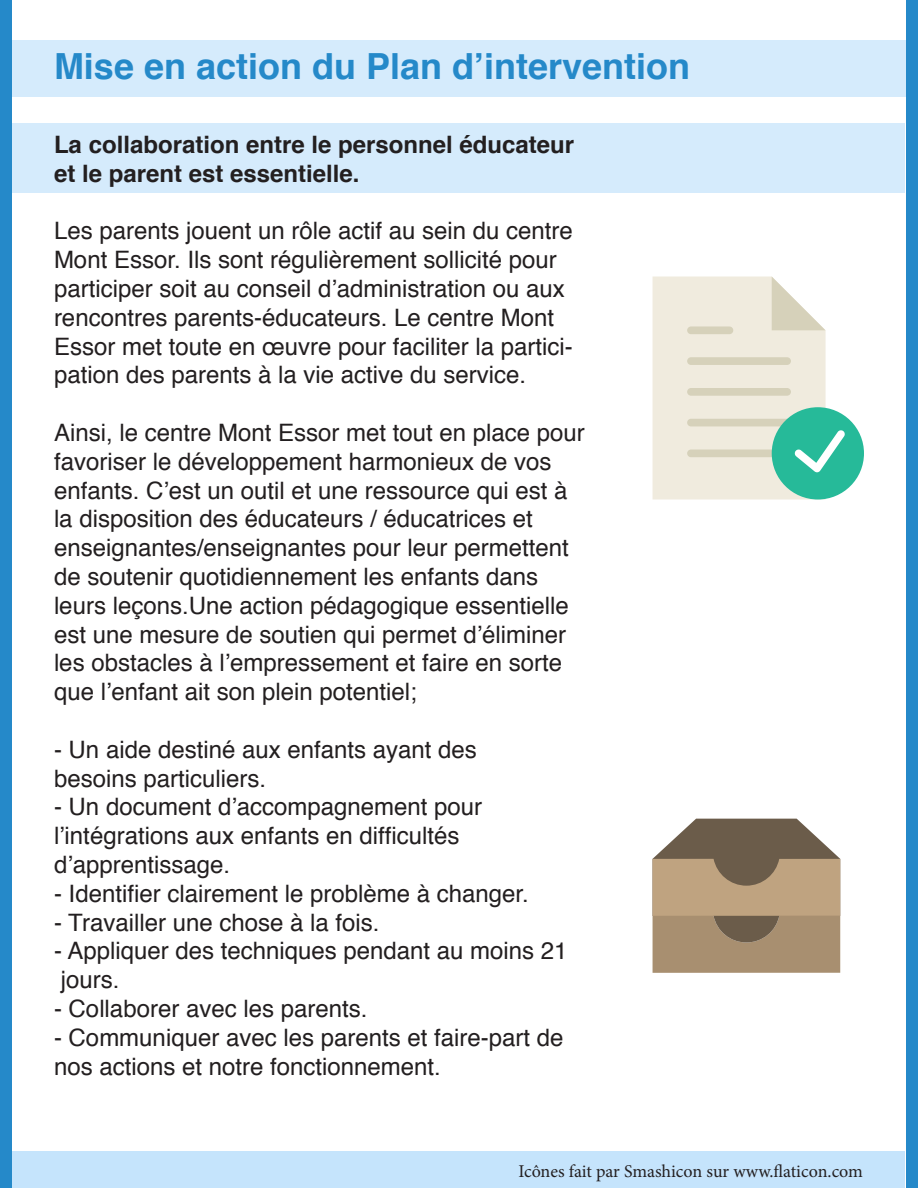
<style>
.page{position:relative;width:918px;height:1188px;background:#fff}
.page>*{position:absolute;margin:0;border:0;box-sizing:border-box;transform-origin:0 0}
.Bold{font:700 36px "Helvetica";color:#2589c9}
.Texte_Régulier{font:24px/28.8px "Helvetica";color:#231f20}
.Texte_Régulier-2{font:700 24px/28.8px "Helvetica";color:#231f20}
.t1{font:18px "Minion Pro";letter-spacing:-.005em;color:#231f20}
</style>
<div class="page">
<div style="left:11px;top:40px;width:896px;height:56px;background:#d5ebfc"></div>
<div style="left:9px;top:1152px;width:896px;height:36px;background:#c5e4fc"></div>
<div style="left:9px;top:123px;width:896px;height:69px;background:#d5ebfc"></div>
<div style="left:0;top:0;width:12px;height:1188px;background:#2589c9"></div>
<div style="left:906px;top:0;width:12px;height:1188px;background:#2589c9"></div>
<div style="left:772px;top:407px;width:92px;height:92px;background:#26ba99;border-radius:50%"></div>
<svg style="left:653px;top:277px;width:192px;height:223px"></svg>
<svg style="left:653px;top:819px;width:187px;height:154px;background:#a38d72"></svg>
<p class="Bold" style="left:54px;top:37px;width:638px">Mise en action du Plan d’intervention</p>
<p class="Texte_Régulier-2" style="left:54px;top:130px;width:522px">La collaboration entre le personnel éducateur et le parent est essentielle.</p>
<p class="Texte_Régulier" style="left:54px;top:217px;width:520px">Les parents jouent un rôle actif au sein du centre Mont Essor. Ils sont régulièrement sollicité pour participer soit au conseil d’administration ou aux rencontres parents-éducateurs. Le centre Mont Essor met toute en œuvre pour faciliter la partici&shy;pation des parents à la vie active du service.</p>
<p class="Texte_Régulier" style="left:54px;top:419px;width:532px">Ainsi, le centre Mont Essor met tout en place pour favoriser le développement harmonieux de vos enfants. C’est un outil et une ressource qui est à la disposition des éducateurs / éducatrices et enseignantes/enseignantes pour leur permettent de soutenir quotidiennement les enfants dans leurs leçons.Une action pédagogique essentielle est une mesure de soutien qui permet d’éliminer les obstacles à l’empressement et faire en sorte que l’enfant ait son plein potentiel;</p>
<p class="Texte_Régulier" style="left:54px;top:736px;width:424px">- Un aide destiné aux enfants ayant des</p>
<p class="Texte_Régulier" style="left:54px;top:765px;width:214px">besoins particuliers.</p>
<p class="Texte_Régulier" style="left:54px;top:793px;width:430px">- Un document d’accompagnement pour l’intégrations aux enfants en difficultés d’apprentissage.</p>
<p class="Texte_Régulier" style="left:54px;top:880px;width:476px">- Identifier clairement le problème à changer.</p>
<p class="Texte_Régulier" style="left:54px;top:909px;width:327px">- Travailler une chose à la fois.</p>
<p class="Texte_Régulier" style="left:54px;top:937px;width:515px">- Appliquer des techniques pendant au moins 21 jours.</p>
<p class="Texte_Régulier" style="left:54px;top:995px;width:315px">- Collaborer avec les parents.</p>
<p class="Texte_Régulier" style="left:54px;top:1024px;width:511px">- Communiquer avec les parents et faire-part de nos actions et notre fonctionnement.</p>
<p class="t1" style="left:518px;top:1159px;width:346px">Icônes fait par Smashicon sur www.flaticon.com</p>
</div>
